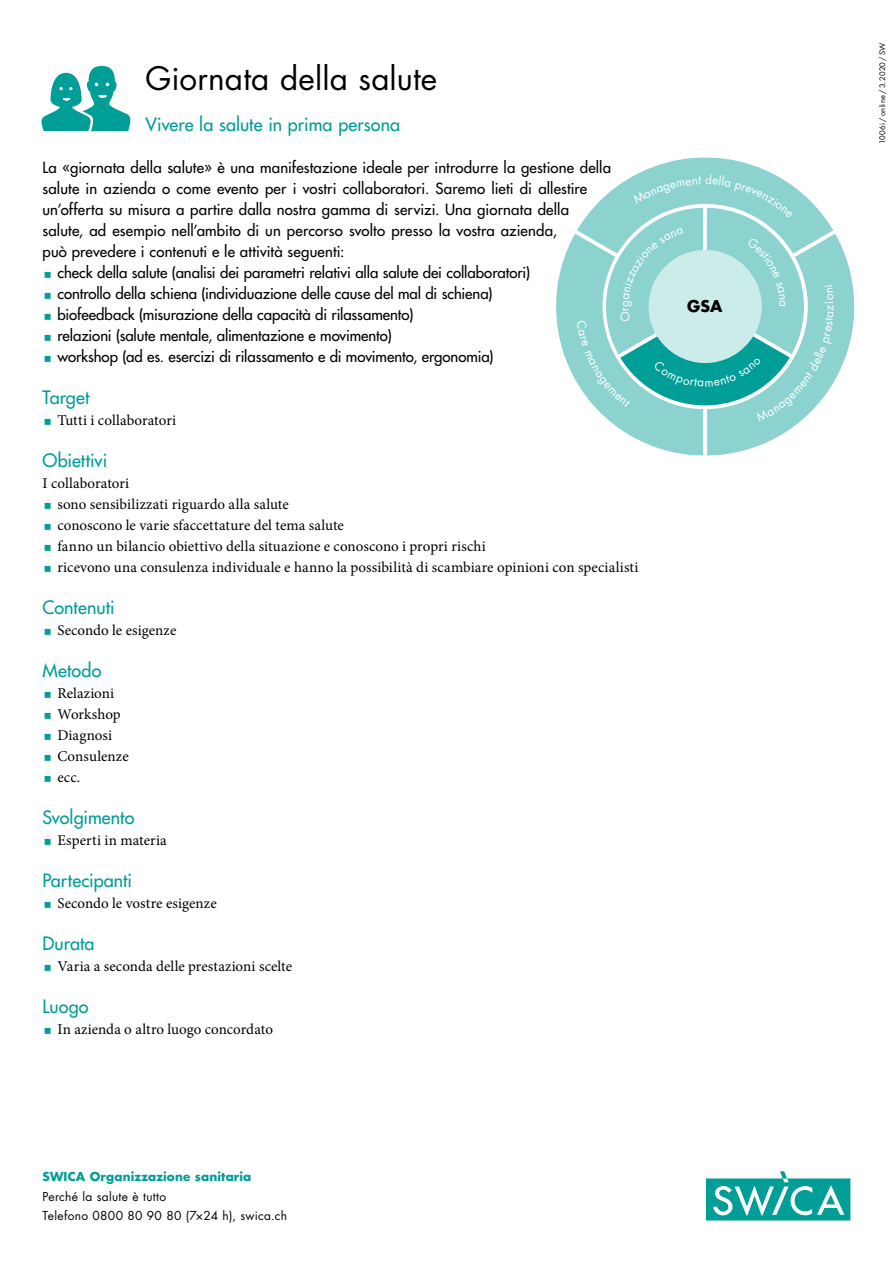
<style>
.page{position:relative;width:893px;height:1263px;background:#fff}
.page>*{position:absolute;margin:0;border:0;box-sizing:border-box;transform-origin:0 0}
.t1{font:31.5px "Futura Std";letter-spacing:.005em;color:#000}
.t2{font:500 18px "Futura Std";letter-spacing:.005em;color:#009e97}
.t3{font:700 15.75px "Futura Std";color:#000}
.t4{font:500 15px "Futura Std";color:#000}
.t5{font:15px/21px "Minion Pro";letter-spacing:.005em;color:#000}
.t6{font:12px/19.8px "Futura Std";letter-spacing:.025em;color:#000}
.t7{font:700 12px "Futura Std";letter-spacing:.01em;color:#009e97}
.t8{font:7.5px "Futura Std";letter-spacing:.03em;color:#000}
</style>
<div class="page">
<svg style="left:706px;top:1171px;width:144px;height:49px"></svg>
<svg style="left:41px;top:66px;width:89px;height:65px"></svg>
<svg style="left:556px;top:157px;width:299px;height:299px"></svg>
<h1 class="t1" style="left:146px;top:58px;width:293px">Giornata della salute</h1>
<p class="t2" style="left:146px;top:113px;width:256px">Vivere la salute in prima persona</p>
<p class="t4" style="left:43px;top:158px;width:570px">La «giornata della salute» è una manifestazione ideale per introdurre la gestione della</p>
<p class="t4" style="left:43px;top:179px;width:546px">salute in azienda o come evento per i vostri collaboratori. Saremo lieti di allestire</p>
<p class="t4" style="left:43px;top:200px;width:528px">un’offerta su misura a partire dalla nostra gamma di servizi. Una giornata della</p>
<p class="t4" style="left:43px;top:221px;width:516px">salute, ad esempio nell’ambito di un percorso svolto presso la vostra azienda,</p>
<p class="t4" style="left:43px;top:242px;width:303px">può prevedere i contenuti e le attività seguenti:</p>
<p class="t4" style="left:57px;top:263px;width:474px">check della salute (analisi dei parametri relativi alla salute dei collaboratori)</p>
<p class="t4" style="left:57px;top:284px;width:437px">controllo della schiena (individuazione delle cause del mal di schiena)</p>
<p class="t4" style="left:57px;top:305px;width:357px">biofeedback (misurazione della capacità di rilassamento)</p>
<p class="t4" style="left:57px;top:326px;width:336px">relazioni (salute mentale, alimentazione e movimento)</p>
<p class="t4" style="left:57px;top:347px;width:438px">workshop (ad es. esercizi di rilassamento e di movimento, ergonomia)</p>
<p class="t2" style="left:43px;top:386px;width:48px">Target</p>
<p class="t5" style="left:57px;top:410px;width:120px">Tutti i collaboratori</p>
<p class="t2" style="left:43px;top:449px;width:66px">Obiettivi</p>
<p class="t5" style="left:57px;top:473px;width:583px;text-indent:-15px">I collaboratori<br>sono sensibilizzati riguardo alla salute<br>conoscono le varie sfaccettature del tema salute<br>fanno un bilancio obiettivo della situazione e conoscono i propri rischi<br>ricevono una consulenza individuale e hanno la possibilità di scambiare opinioni con specialisti</p>
<p class="t2" style="left:43px;top:596px;width:74px">Contenuti</p>
<p class="t5" style="left:57px;top:620px;width:121px">Secondo le esigenze</p>
<p class="t2" style="left:43px;top:659px;width:60px">Metodo</p>
<p class="t5" style="left:57px;top:683px;width:73px">Relazioni<br>Workshop<br>Diagnosi<br>Consulenze ecc.</p>
<p class="t2" style="left:43px;top:806px;width:93px">Svolgimento</p>
<p class="t5" style="left:57px;top:830px;width:111px">Esperti in materia</p>
<p class="t2" style="left:43px;top:869px;width:91px">Partecipanti</p>
<p class="t5" style="left:57px;top:893px;width:161px">Secondo le vostre esigenze</p>
<p class="t2" style="left:43px;top:932px;width:54px">Durata</p>
<p class="t5" style="left:57px;top:956px;width:236px">Varia a seconda delle prestazioni scelte</p>
<p class="t2" style="left:43px;top:995px;width:48px">Luogo</p>
<p class="t5" style="left:57px;top:1019px;width:217px">In azienda o altro luogo concordato</p>
<p class="t3" style="left:687px;top:296px;width:37px">GSA</p>
<p class="t7" style="left:43px;top:1168px;width:210px">SWICA Organizzazione sanitaria</p>
<p class="t6" style="left:43px;top:1186px;width:246px">Perché la salute è tutto<br>Telefono 0800 80 90 80 (7×24 h), swica.ch</p>
<p class="t8" style="left:878px;top:144px;width:103px;rotate:-90deg">1006i / online / 3.2020 / SW</p>
</div>
